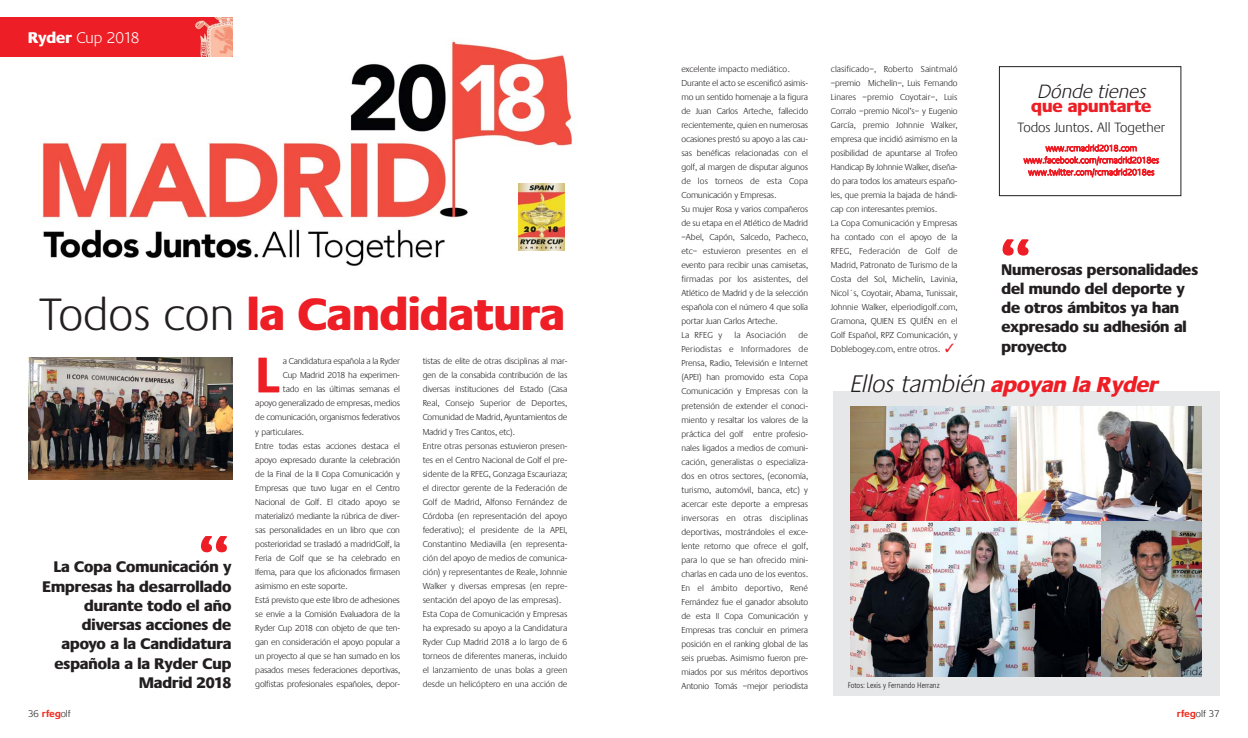
<style>
.page{position:relative;width:1248px;height:738px;background:#fff}
.page>*{position:absolute;margin:0;border:0;box-sizing:border-box;transform-origin:0 0}
.t1{font:700 65.1px "Praxis";color:#ed1e25}
.t2{font:700 52.1px "Praxis";color:#ed1e25}
.t3{font:800 47.1px "Praxis";color:#ed1e25}
.t4{font:italic 800 22.4px "Praxis";color:#ed1e25}
.t5{font:italic 300 20px "Praxis";color:#231f20}
.t6{font:800 18px "Praxis";color:#ed1e25}
.t7{font:300 16.1px "Praxis";color:#fff}
.t8{font:800 16px/19.2px "Praxis";color:#231f20;text-align:right}
.t9{font:300 14px "Praxis";color:#231f20}
.t10{font:300 10px "Praxis";color:#231f20}
.t11{font:300 9px/14px "Praxis";letter-spacing:-.01em;color:#231f20}
.t12{font:300 9px/12px "Praxis";color:#ed1e25;text-align:center}
.t13{font:300 9px "Praxis";letter-spacing:.02em;color:#231f20}
.t14{font:300 condensed 8px "Frutiger";color:#231f20}
.s1{font-weight:800}
.s2{font-weight:300;color:#231f20}
.s3{color:#ed1e25}
.s4{font-weight:300;font-size:24.9px;color:#231f20}
.s5{font-weight:700;color:#ee3224}
</style>
<div class="page">
<img style="left:39px;top:24px;width:535px;height:242px">
<div style="left:998px;top:66px;width:183px;height:130px;border:1px solid #231f20"></div>
<div style="left:833px;top:390px;width:386px;height:304px;background:#e6e7e8"></div>
<div style="left:0;top:17px;width:232px;height:40px;background:#ed1e25"></div>
<img style="left:195px;top:17px;width:37px;height:40px">
<svg style="left:518px;top:183px;width:48px;height:67px"></svg>
<img style="left:518px;top:184px;width:47px;height:66px">
<img style="left:28px;top:357px;width:204px;height:122px">
<img style="left:850px;top:406px;width:166px;height:115px">
<img style="left:1016px;top:406px;width:185px;height:115px">
<img style="left:850px;top:521px;width:351px;height:155px">
<img style="left:933px;top:521px;width:84px;height:155px">
<img style="left:1018px;top:521px;width:83px;height:155px">
<h3 class="t7" style="left:28px;top:31px;width:113px"><span class="s1">Ryder</span> Cup 2018</h3>
<h3 class="t3" style="left:39px;top:296px;width:527px"><span class="s2">Todos con</span> la Candidatura</h3>
<h1 class="t1" style="left:199px;top:533px;width:31px">“</h1>
<h3 class="t8" style="left:43px;top:558px;width:190px">La Copa Comunicación y<br>Empresas ha desarrollado durante todo el año diversas acciones de apoyo a la Candidatura española a la Ryder Cup<br>Madrid 2018</h3>
<h2 class="t2" style="left:255px;top:355px;width:26px">L</h2>
<p class="t11" style="left:283px;top:355px;width:119px">a Candidatura española a la Ryder</p>
<p class="t11" style="left:283px;top:369px;width:119px">Cup Madrid 2018 ha experimen-</p>
<p class="t11" style="left:283px;top:383px;width:119px">tado en las últimas semanas el</p>
<p class="t11" style="left:255px;top:397px;width:146px">apoyo generalizado de empresas, medios</p>
<p class="t11" style="left:255px;top:411px;width:146px">de comunicación, organismos federativos</p>
<p class="t11" style="left:255px;top:425px;width:50px">y particulares.</p>
<p class="t11" style="left:255px;top:439px;width:146px">Entre todas estas acciones destaca el</p>
<p class="t11" style="left:255px;top:453px;width:146px">apoyo expresado durante la celebración</p>
<p class="t11" style="left:255px;top:467px;width:146px">de la Final de la II Copa Comunicación y</p>
<p class="t11" style="left:255px;top:481px;width:146px">Empresas que tuvo lugar en el Centro</p>
<p class="t11" style="left:255px;top:495px;width:146px">Nacional de Golf. El citado apoyo se</p>
<p class="t11" style="left:255px;top:509px;width:146px">materializó mediante la rúbrica de diver-</p>
<p class="t11" style="left:255px;top:523px;width:146px">sas personalidades en un libro que con</p>
<p class="t11" style="left:255px;top:537px;width:146px">posterioridad se trasladó a madridGolf, la</p>
<p class="t11" style="left:255px;top:551px;width:146px">Feria de Golf que se ha celebrado en</p>
<p class="t11" style="left:255px;top:565px;width:146px">Ifema, para que los aficionados firmasen</p>
<p class="t11" style="left:255px;top:579px;width:94px">asimismo en este soporte.</p>
<p class="t11" style="left:255px;top:593px;width:146px">Está previsto que este libro de adhesiones</p>
<p class="t11" style="left:255px;top:607px;width:146px">se envíe a la Comisión Evaluadora de la</p>
<p class="t11" style="left:255px;top:621px;width:146px">Ryder Cup 2018 con objeto de que ten-</p>
<p class="t11" style="left:255px;top:635px;width:146px">gan en consideración el apoyo popular a</p>
<p class="t11" style="left:255px;top:649px;width:146px">un proyecto al que se han sumado en los</p>
<p class="t11" style="left:255px;top:663px;width:146px">pasados meses federaciones deportivas,</p>
<p class="t11" style="left:255px;top:677px;width:146px">golfistas profesionales españoles, depor-</p>
<p class="t11" style="left:422px;top:355px;width:146px">tistas de elite de otras disciplinas al mar&shy;gen de la consabida contribución de las diversas instituciones del Estado (Casa Real, Consejo Superior de Deportes, Comunidad de Madrid, Ayuntamientos de Madrid y Tres Cantos, etc).<br>Entre otras personas estuvieron presen&shy;tes en el Centro Nacional de Golf el pre&shy;sidente de la RFEG, Gonzaga Escauriaza; el director gerente de la Federación de Golf de Madrid, Alfonso Fernández de Córdoba (en representación del apoyo federativo); el presidente de la APEI, Constantino Mediavilla (en representa&shy;ción del apoyo de medios de comunica&shy;ción) y representantes de Reale, Johnnie Walker y diversas empresas (en repre&shy;sentación del apoyo de las empresas).<br>Esta Copa de Comunicación y Empresas ha expresado su apoyo a la Candidatura Ryder Cup Madrid 2018 a lo largo de 6 torneos de diferentes maneras, incluido el lanzamiento de unas bolas a green desde un helicóptero en una acción de</p>
<p class="t11" style="left:681px;top:63px;width:128px">excelente impacto mediático.<br>Durante el acto se escenificó asimis&shy;mo un sentido homenaje a la figura de Juan Carlos Arteche, fallecido recientemente, quien en numerosas ocasiones prestó su apoyo a las cau&shy;sas benéficas relacionadas con el golf, al margen de disputar algunos de los torneos de esta Copa<br>Comunicación y Empresas.<br>Su mujer Rosa y varios compañeros de su etapa en el Atlético de Madrid –Abel, Capón, Salcedo, Pacheco, etc– estuvieron presentes en el evento para recibir unas camisetas, firmadas por los asistentes, del<br>Atlético de Madrid y de la selección española con el número 4 que solía portar Juan Carlos Arteche.<br>La RFEG y</p>
<p class="t11" style="left:681px;top:329px;width:128px;text-align:justify;text-indent:117px">de Periodistas e Informadores de Prensa, Radio, Televisión e Internet (APEI) han promovido esta Copa Comunicación y Empresas con la pretensión de extender el conoci&shy;miento y resaltar los valores de la práctica del golf entre profesio&shy;nales ligados a medios de comuni&shy;cación, generalistas o especializa&shy;dos en otros sectores, (economía, turismo, automóvil, banca, etc) y acercar este deporte a empresas inversoras en otras disciplinas deportivas, mostrándoles el exce&shy;lente retorno que ofrece el golf, para lo que se han ofrecido mini&shy;charlas en cada uno de los eventos.<br>En el ámbito deportivo, René Fernández fue el ganador absoluto de esta II Copa Comunicación y Empresas tras concluir en primera posición en el ranking global de las seis pruebas. Asimismo fueron pre&shy;miados por sus méritos deportivos Antonio Tomás –mejor periodista</p>
<p class="t13" style="left:734px;top:332px;width:53px">la Asociación</p>
<p class="t11" style="left:830px;top:63px;width:128px">clasificado–, Roberto Saintmaló –premio Michelín–, Luis Fernando Linares –premio Coyotair–, Luis Corralo –premio Nicol’s– y Eugenio García, premio Johnnie Walker, empresa que incidió asimismo en la posibilidad de apuntarse al Trofeo Handicap By Johnnie Walker, diseña&shy;do para todos los amateurs españo&shy;les, que premia la bajada de hándi&shy;cap con interesantes premios.<br>La Copa Comunicación y Empresas ha contado con el apoyo de la RFEG, Federación de Golf de Madrid, Patronato de Turismo de la Costa del Sol, Michelín, Lavinia, Nicol´s, Coyotair, Abama, Tunissair, Johnnie Walker, elperiodigolf.com, Gramona, QUIEN ES QUIÉN en el Golf Español, RPZ Comunicación, y Doblebogey.com, entre otros. <span class="s3">✓</span></p>
<h3 class="t5" style="left:1037px;top:84px;width:114px">Dónde tienes</h3>
<h3 class="t6" style="left:1030px;top:99px;width:122px">que apuntarte</h3>
<h3 class="t9" style="left:1017px;top:122px;width:149px">Todos Juntos. All Together</h3>
<p class="t12" style="left:1023px;top:143px;width:137px">www.rcmadrid2018.com www.facebook.com/rcmadrid2018es www.twitter.com/rcmadrid2018es</p>
<h1 class="t1" style="left:1001px;top:237px;width:31px">“</h1>
<h3 class="t8" style="left:1001px;top:261px;width:198px;text-align:left">Numerosas personalidades del mundo del deporte y de otros ámbitos ya han expresado su adhesión al proyecto</h3>
<h3 class="t4" style="left:849px;top:376px;width:314px"><span class="s4">Ellos también</span> apoyan la Ryder</h3>
<p class="t14" style="left:847px;top:681px;width:93px">Fotos: Lexis y Fernando Herranz</p>
<p class="t10" style="left:28px;top:709px;width:44px">36 <span class="s5">rfeg</span>olf</p>
<p class="t10" style="left:1176px;top:709px;width:44px"><span class="s5">rfeg</span>olf 37</p>
</div>
